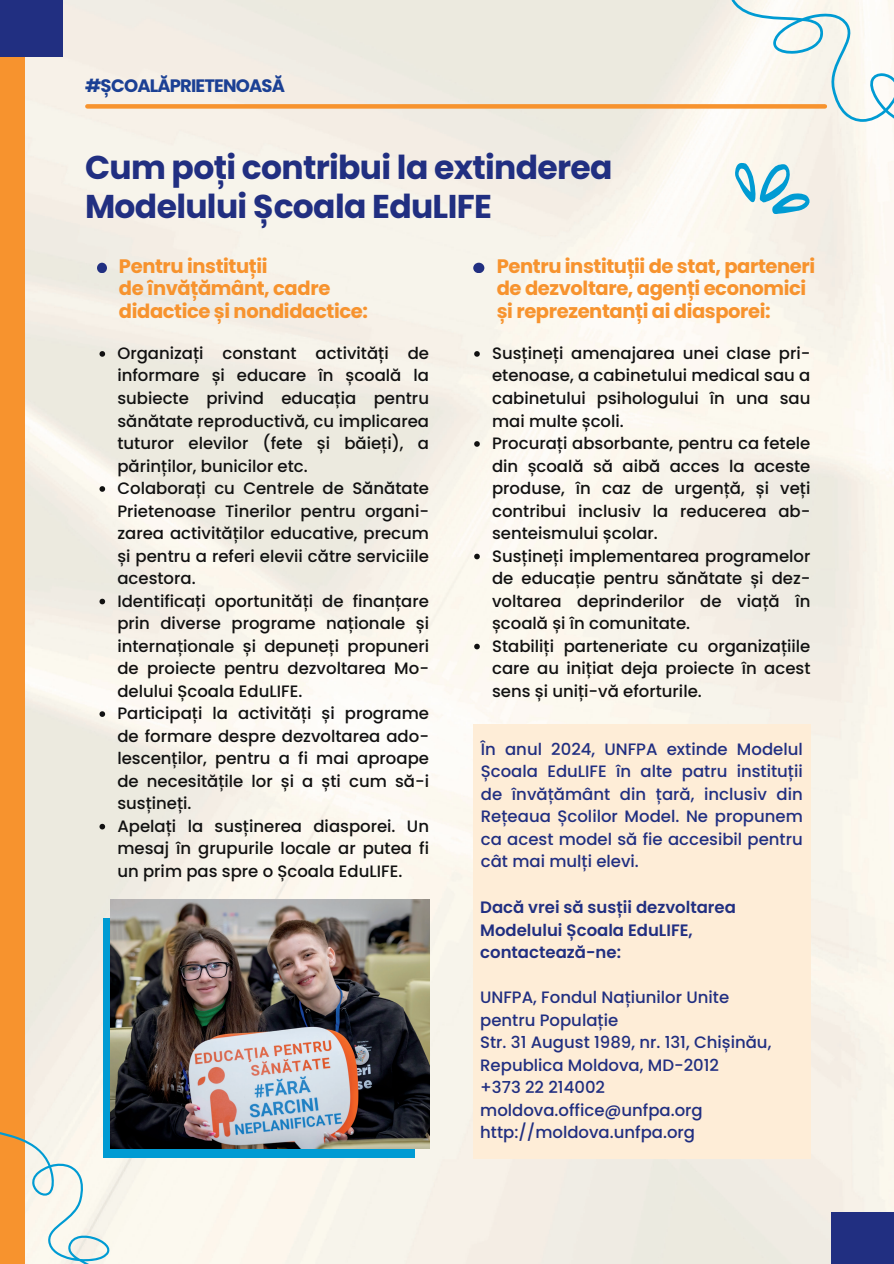
<style>
.page{position:relative;width:894px;height:1264px;background:#fff}
.page>*{position:absolute;margin:0;border:0;box-sizing:border-box;transform-origin:0 0}
.t1{font:700 33px/39.6px "Poppins";letter-spacing:-.02em;color:#212f81}
.t2{font:700 19.5px/22.5px "Poppins";letter-spacing:-.02em;color:#f7932e}
.t3{font:700 18px "Poppins";letter-spacing:-.05em;color:#1b4094}
.t4{font:500 16.5px/22.5px "Poppins";color:#111;text-align:justify}
.t5{font:500 16.5px/22.5px "Poppins";color:#212f81}
.t6{font:600 16.5px/22.5px "Poppins";color:#212f81}
</style>
<div class="page">
<img style="left:24px;top:0;width:869px;height:1263px">
<div style="left:0;top:0;width:24px;height:1263px;background:#f7932e"></div>
<div style="left:0;top:0;width:63px;height:56px;background:#212f81"></div>
<div style="left:831px;top:1212px;width:62px;height:51px;background:#212f81"></div>
<svg style="left:99px;top:351px;width:6px;height:6px"></svg>
<svg style="left:99px;top:486px;width:6px;height:6px"></svg>
<svg style="left:99px;top:598px;width:6px;height:6px"></svg>
<svg style="left:99px;top:711px;width:6px;height:6px"></svg>
<svg style="left:99px;top:823px;width:6px;height:6px"></svg>
<div style="left:97px;top:263px;width:10px;height:10px;background:#212f81;border-radius:50%"></div>
<svg style="left:0;top:1113px;width:125px;height:150px"></svg>
<svg style="left:729px;top:0;width:164px;height:219px"></svg>
<div style="left:473px;top:724px;width:337px;height:434px;background:#feedd7"></div>
<div style="left:87px;top:104px;width:737px;height:5px;background:#f7932e"></div>
<div style="left:473px;top:263px;width:11px;height:10px;background:#212f81;border-radius:50%"></div>
<svg style="left:474px;top:351px;width:5px;height:6px"></svg>
<svg style="left:474px;top:441px;width:5px;height:6px"></svg>
<svg style="left:474px;top:553px;width:5px;height:6px"></svg>
<svg style="left:474px;top:643px;width:5px;height:6px"></svg>
<div style="left:103px;top:918px;width:312px;height:240px;background:#009bd3"></div>
<img style="left:111px;top:899px;width:318px;height:249px">
<p class="t3" style="left:85px;top:73px;width:201px">#ȘCOALĂPRIETENOASĂ</p>
<p class="t1" style="left:85px;top:147px;width:529px">Cum poți contribui la extinderea<br>Modelului Școala EduLIFE</p>
<h3 class="t2" style="left:119px;top:255px;width:250px">Pentru instituții<br>de învățământ, cadre didactice și nondidactice:</h3>
<p class="t4" style="left:117px;top:342px;width:313px">Organizați constant activități de informare și educare în școală la subiecte privind educația pentru sănătate reproductivă, cu implicarea tuturor elevilor (fete și băieți), a părinților, bunicilor etc.</p>
<h2 class="t4" style="left:117px;top:477px;width:313px">Colaborați cu Centrele de Sănătate Prietenoase Tinerilor pentru organi&shy;zarea activităților educative, precum și pentru a referi elevii către serviciile acestora.</h2>
<h1 class="t4" style="left:117px;top:589px;width:313px">Identificați oportunități de finanțare prin diverse programe naționale și internaționale și depuneți propuneri de proiecte pentru dezvoltarea Mo&shy;delului Școala EduLIFE.</h1>
<p class="t4" style="left:117px;top:702px;width:313px">Participați la activități și programe de formare despre dezvoltarea ado&shy;lescenților, pentru a fi mai aproape de necesitățile lor și a ști cum să-i susțineți.</p>
<h3 class="t4" style="left:117px;top:814px;width:313px">Apelați la susținerea diasporei. Un mesaj în grupurile locale ar putea fi un prim pas spre o Școala EduLIFE.</h3>
<h4 class="t2" style="left:496px;top:255px;width:320px">Pentru instituții de stat, parteneri de dezvoltare, agenți economici și reprezentanți ai diasporei:</h4>
<p class="t4" style="left:492px;top:342px;width:320px">Susțineți amenajarea unei clase pri&shy;etenoase, a cabinetului medical sau a cabinetului psihologului în una sau mai multe școli.</p>
<p class="t4" style="left:492px;top:432px;width:320px">Procurați absorbante, pentru ca fetele din școală să aibă acces la aceste produse, în caz de urgență, și veți contribui inclusiv la reducerea ab&shy;senteismului școlar.</p>
<p class="t4" style="left:492px;top:544px;width:320px">Susțineți implementarea programelor de educație pentru sănătate și dez&shy;voltarea deprinderilor de viață în școală și în comunitate.</p>
<p class="t4" style="left:492px;top:634px;width:320px">Stabiliți parteneriate cu organizațiile care au inițiat deja proiecte în acest sens și uniți-vă eforturile.</p>
<p class="t5" style="left:480px;top:737px;width:323px;text-align:justify">În anul 2024, UNFPA extinde Modelul Școala EduLIFE în alte patru instituții de învățământ din țară, inclusiv din Rețeaua Școlilor Model. Ne propunem ca acest model să fie accesibil pentru cât mai mulți elevi.</p>
<p class="t6" style="left:480px;top:896px;width:257px">Dacă vrei să susții dezvoltarea<br>Modelului Școala EduLIFE, contactează-ne:</p>
<p class="t5" style="left:480px;top:986px;width:292px">UNFPA, Fondul Națiunilor Unite pentru Populație<br>Str. 31 August 1989, nr. 131, Chișinău,<br>Republica Moldova, MD-2012<br>+373 22 214002 moldova.office@unfpa.org http://moldova.unfpa.org</p>
</div>
